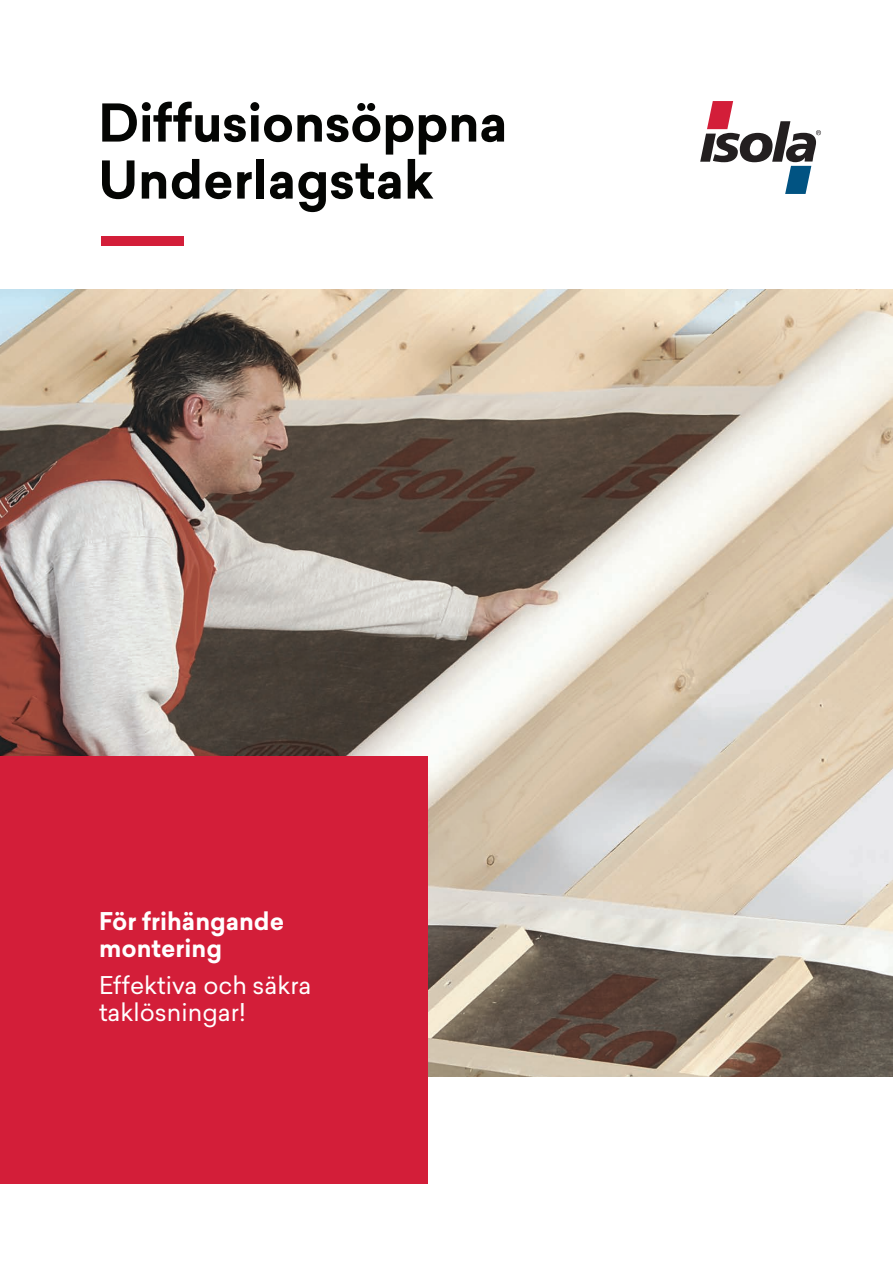
<style>
.page{position:relative;width:893px;height:1263px;background:#fff}
.page>*{position:absolute;margin:0;border:0;box-sizing:border-box;transform-origin:0 0}
.Front__TITLE{font:700 51px/57px "Sailec";letter-spacing:-.01em;color:#040503}
.Front__Body_text{font:24px/27px "Sailec";color:#fff}
.Front__Body_text-2{font:700 24px/27px "Sailec";color:#fff}
</style>
<div class="page">
<img style="left:0;top:290px;width:893px;height:787px">
<svg style="left:700px;top:101px;width:121px;height:93px"></svg>
<div style="left:0;top:756px;width:427px;height:428px;background:#d31e39"></div>
<div style="left:102px;top:236px;width:82px;height:10px;background:#d31e39"></div>
<p class="Front__TITLE" style="left:98px;top:95px;width:411px">Diffusionsöppna<br>Underlagstak</p>
<p class="Front__Body_text-2" style="left:99px;top:908px;width:186px">För frihängande montering</p>
<p class="Front__Body_text" style="left:99px;top:972px;width:214px">Effektiva och säkra taklösningar!</p>
</div>
